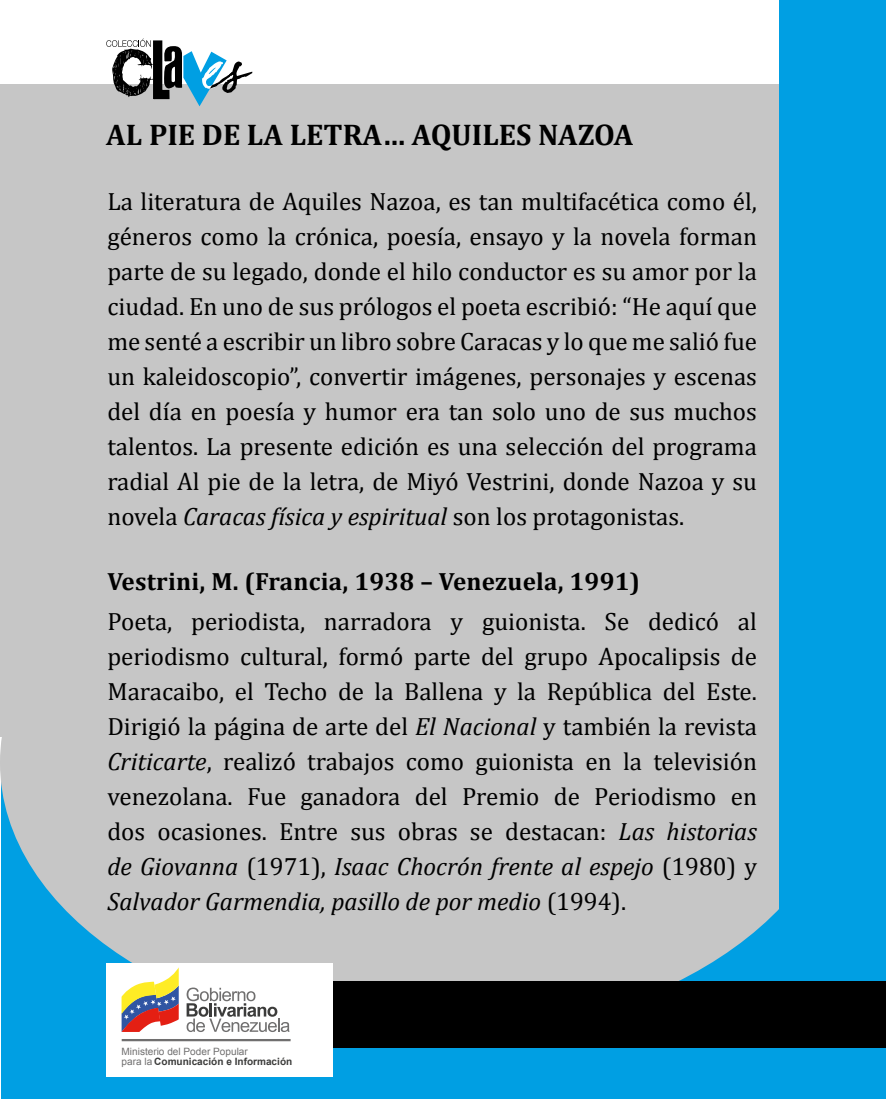
<style>
.page{position:relative;width:886px;height:1099px;background:#fff}
.page>*{position:absolute;margin:0;border:0;box-sizing:border-box;transform-origin:0 0}
.t1{font:700 30px "Cambria";color:#000}
.t2{font:25px/35px "Cambria";color:#000;text-align:justify}
.t3{font:700 25px "Cambria";letter-spacing:.01em;color:#000}
.t4{font:10px/10px "Arial";color:#706f6f}
.s1{font-style:italic}
.s2{font-weight:700;color:#3c3c3b}
</style>
<div class="page">
<div style="left:0;top:84px;width:813px;height:653px;background:#c6c6c6"></div>
<div style="left:2px;top:770px;width:884px;height:328px;background:#009fe3"></div>
<svg style="left:106px;top:39px;width:146px;height:67px"></svg>
<div style="left:0;top:487px;width:843px;height:550px;background:#c6c6c6;border-radius:50%"></div>
<div style="left:780px;top:0;width:106px;height:1098px;background:#009fe3"></div>
<div style="left:318px;top:981px;width:568px;height:66px;background:#000"></div>
<div style="left:106px;top:963px;width:226px;height:114px;background:#fff"></div>
<svg style="left:187px;top:987px;width:103px;height:45px"></svg>
<svg style="left:122px;top:967px;width:57px;height:65px"></svg>
<hr style="left:122px;top:1038px;width:169px;height:3px;background:#706f6f">
<p class="t1" style="left:106px;top:113px;width:529px">AL PIE DE LA LETRA… AQUILES NAZOA</p>
<p class="t2" style="left:107px;top:184px;width:651px">La literatura de Aquiles Nazoa, es tan multifacética como él, géneros como la crónica, poesía, ensayo y la novela forman parte de su legado, donde el hilo conductor es su amor por la ciudad. En uno de sus prólogos el poeta escribió: “He aquí que me senté a escribir un libro sobre Caracas y lo que me salió fue un kaleidoscopio”, convertir imágenes, personajes y escenas del día en poesía y humor era tan solo uno de sus muchos talentos. La presente edición es una selección del programa radial Al pie de la letra, de Miyó Vestrini, donde Nazoa y su novela <span class="s1">Caracas física y espiritual</span> son los protagonistas.</p>
<p class="t3" style="left:107px;top:564px;width:534px">Vestrini, M. (Francia, 1938 – Venezuela, 1991)</p>
<p class="t2" style="left:107px;top:604px;width:651px">Poeta, periodista, narradora y guionista. Se dedicó al periodismo cultural, formó parte del grupo Apocalipsis de Maracaibo, el Techo de la Ballena y la República del Este.<br>Dirigió la página de arte del <span class="s1">El Nacional</span> y también la revista <span class="s1">Criticarte</span>, realizó trabajos como guionista en la televisión venezolana. Fue ganadora del Premio de Periodismo en dos ocasiones. Entre sus obras se destacan: <span class="s1">Las historias de Giovanna</span> (1971), <span class="s1">Isaac Chocrón frente al espejo</span> (1980) y <span class="s1">Salvador Garmendia, pasillo de por medio</span> (1994).</p>
<p class="t4" style="left:122px;top:1046px;width:172px">Ministerio del Poder Popular<br>para la <span class="s2">Comunicación e Información</span></p>
</div>
